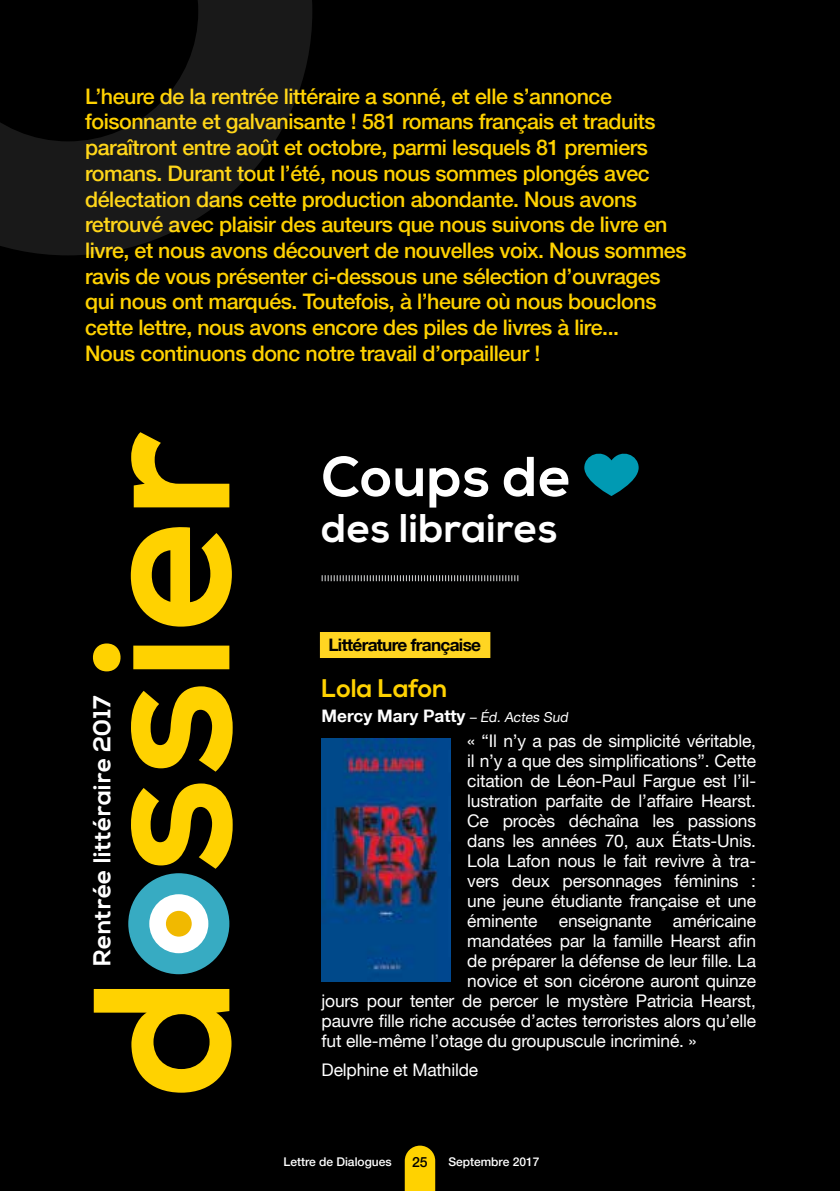
<style>
.page{position:relative;width:840px;height:1191px;background:#fff}
.page>*{position:absolute;margin:0;border:0;box-sizing:border-box;transform-origin:0 0}
.t1{font:700 193.8px "Nexa";letter-spacing:.01em;color:#ffd200}
.t2{font:700 56px "Nexa";letter-spacing:.01em;color:#fff}
.t3{font:700 40px "Nexa";letter-spacing:.01em;color:#fff}
.t4{font:700 25.4px "Nexa";color:#ffd200}
.t5{font:700 24.4px "Nexa";letter-spacing:.02em;color:#fff}
.t6{font:500 21.4px/25.6px "Helvetica Neue LT";letter-spacing:-.02em;color:#ffd200}
.t7{font:17.4px "Helvetica Neue LT";letter-spacing:-.01em;color:#fff}
.t8{font:700 17.2px "Helvetica Neue LT";color:#fff}
.t9{font:700 17.2px "Helvetica Neue LT";letter-spacing:-.04em;color:#000}
.t10{font:500 14px "Helvetica Neue LT";color:#000}
.t11{font:500 12px "Helvetica Neue LT";color:#fff}
.s1{font-weight:400;font-size:13.8px}
</style>
<div class="page">
<div style="left:0;top:0;width:839px;height:1191px;background:#000"></div>
<svg style="left:584px;top:453px;width:54px;height:43px"></svg>
<div style="left:128px;top:873px;width:101px;height:101px;background:#37abc2;border-radius:50%"></div>
<div style="left:149px;top:894px;width:59px;height:59px;background:#fff;border-radius:50%"></div>
<div style="left:166px;top:911px;width:26px;height:25px;background:#f1b900;border-radius:50%"></div>
<div style="left:320px;top:632px;width:170px;height:26px;background:#ffd522"></div>
<img style="left:321px;top:739px;width:129px;height:242px">
<svg style="left:321px;top:575px;width:197px;height:6px"></svg>
<svg style="left:0;top:0;width:312px;height:255px;fill:#191919"></svg>
<svg style="left:404px;top:1145px;width:31px;height:46px"></svg>
<p class="t6" style="left:85px;top:83px;width:602px">L’heure de la rentrée littéraire a sonné, et elle s’annonce foisonnante et galvanisante ! 581 romans français et traduits paraîtront entre août et octobre, parmi lesquels 81 premiers romans. Durant tout l’été, nous nous sommes plongés avec délectation dans cette production abondante. Nous avons retrouvé avec plaisir des auteurs que nous suivons de livre en livre, et nous avons découvert de nouvelles voix. Nous sommes ravis de vous présenter ci-dessous une sélection d’ouvrages qui nous ont marqués. Toutefois, à l’heure où nous bouclons cette lettre, nous avons encore des piles de livres à lire...<br>Nous continuons donc notre travail d’orpailleur !</p>
<h1 class="t1" style="left:50px;top:1096px;width:666px;rotate:-90deg">d ssier</h1>
<h3 class="t5" style="left:88px;top:965px;width:272px;rotate:-90deg">Rentrée littéraire 2017</h3>
<h2 class="t2" style="left:321px;top:444px;width:251px">Coups de</h2>
<h3 class="t3" style="left:321px;top:505px;width:237px">des libraires</h3>
<p class="t9" style="left:328px;top:634px;width:154px">Littérature française</p>
<h3 class="t4" style="left:321px;top:674px;width:127px">Lola Lafon</h3>
<p class="t8" style="left:321px;top:705px;width:250px">Mercy Mary Patty <span class="s1">– Éd. Actes Sud</span></p>
<p class="t7" style="left:467px;top:730px;width:290px">« “Il n’y a pas de simplicité véritable,</p>
<p class="t7" style="left:467px;top:750px;width:290px">il n’y a que des simplifications”. Cette</p>
<p class="t7" style="left:467px;top:770px;width:290px">citation de Léon-Paul Fargue est l’il-</p>
<p class="t7" style="left:467px;top:790px;width:290px">lustration parfaite de l’affaire Hearst.</p>
<p class="t7" style="left:467px;top:810px;width:290px">Ce procès déchaîna les passions</p>
<p class="t7" style="left:467px;top:830px;width:290px">dans les années 70, aux États-Unis.</p>
<p class="t7" style="left:467px;top:850px;width:290px">Lola Lafon nous le fait revivre à tra-</p>
<p class="t7" style="left:467px;top:870px;width:290px">vers deux personnages féminins :</p>
<p class="t7" style="left:467px;top:890px;width:290px">une jeune étudiante française et une</p>
<p class="t7" style="left:467px;top:910px;width:290px">éminente enseignante américaine</p>
<p class="t7" style="left:467px;top:930px;width:290px">mandatées par la famille Hearst afin</p>
<p class="t7" style="left:467px;top:950px;width:290px">de préparer la défense de leur fille. La</p>
<p class="t7" style="left:467px;top:970px;width:290px">novice et son cicérone auront quinze</p>
<p class="t7" style="left:321px;top:990px;width:435px">jours pour tenter de percer le mystère Patricia Hearst,</p>
<p class="t7" style="left:321px;top:1010px;width:436px">pauvre fille riche accusée d’actes terroristes alors qu’elle</p>
<p class="t7" style="left:321px;top:1030px;width:376px">fut elle-même l’otage du groupuscule incriminé. »</p>
<p class="t7" style="left:321px;top:1059px;width:158px">Delphine et Mathilde</p>
<p class="t11" style="left:283px;top:1154px;width:110px">Lettre de Dialogues</p>
<p class="t10" style="left:412px;top:1153px;width:17px">25</p>
<p class="t11" style="left:448px;top:1154px;width:92px">Septembre 2017</p>
</div>
